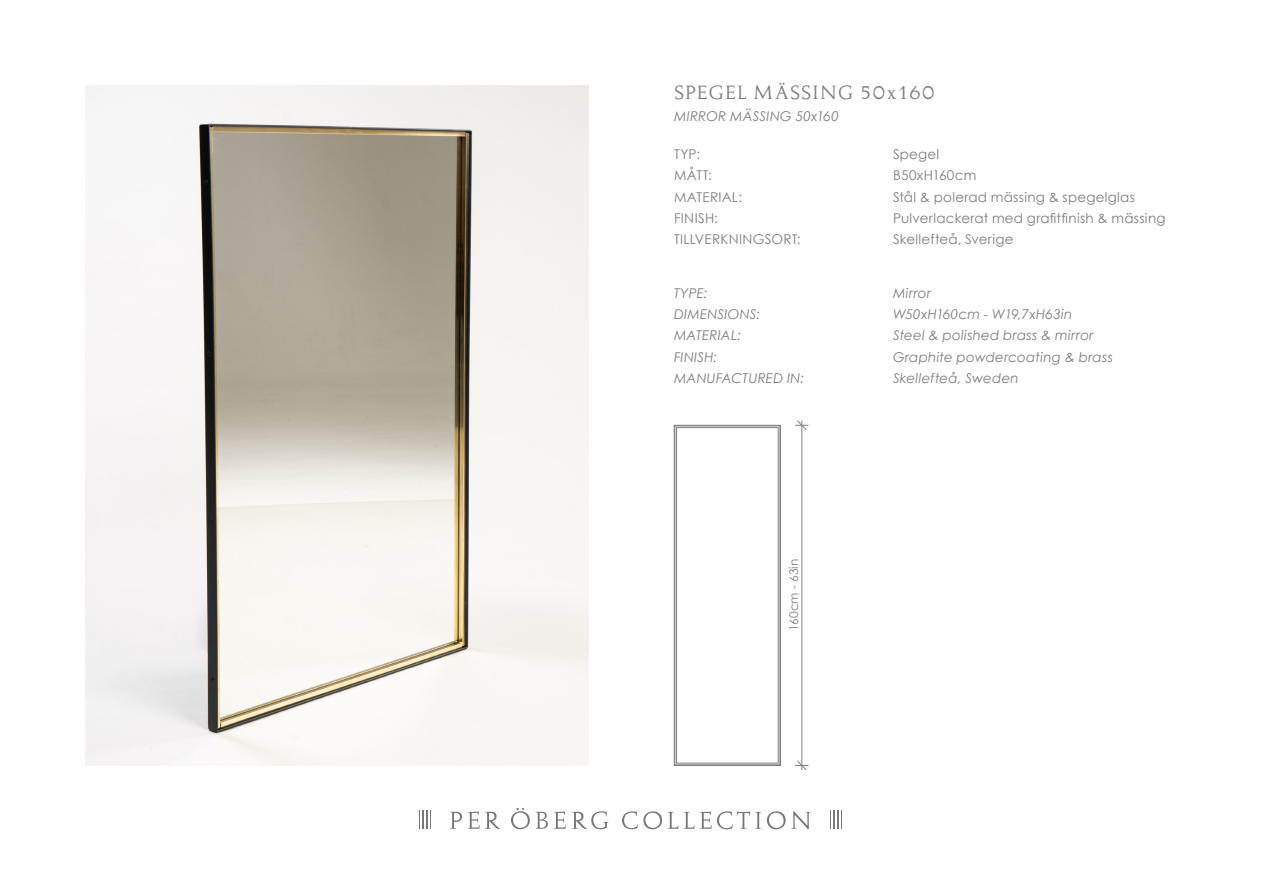
<style>
.page{position:relative;width:1263px;height:893px;background:#fff}
.page>*{position:absolute;margin:0;border:0;box-sizing:border-box;transform-origin:0 0}
.t1{font:18px "OPTI Nova Augustea";letter-spacing:.08em;color:#7e7e7d}
.t2{font:italic 13.5px "Century Gothic";letter-spacing:.015em;color:#7e7e7d}
.t3{font:13.5px "Century Gothic";letter-spacing:.02em;color:#7e7e7d}
.t4{font:12px "Century Gothic";color:#808080}
</style>
<div class="page">
<svg style="left:450px;top:812px;width:12px;height:17px"></svg>
<svg style="left:468px;top:812px;width:32px;height:17px"></svg>
<svg style="left:554px;top:812px;width:12px;height:17px"></svg>
<svg style="left:572px;top:811px;width:37px;height:18px"></svg>
<svg style="left:419px;top:810px;width:12px;height:19px"></svg>
<svg style="left:830px;top:810px;width:12px;height:19px"></svg>
<svg style="left:511px;top:808px;width:37px;height:21px"></svg>
<svg style="left:622px;top:811px;width:40px;height:18px"></svg>
<svg style="left:668px;top:812px;width:10px;height:17px"></svg>
<svg style="left:684px;top:812px;width:10px;height:17px"></svg>
<svg style="left:700px;top:812px;width:11px;height:17px"></svg>
<svg style="left:717px;top:811px;width:44px;height:18px"></svg>
<svg style="left:767px;top:811px;width:44px;height:18px"></svg>
<img style="left:85px;top:85px;width:504px;height:680px">
<hr style="left:674px;top:425px;width:1px;height:340px;background:#808080">
<hr style="left:674px;top:765px;width:106px;height:1px;background:#808080">
<hr style="left:780px;top:425px;width:1px;height:340px;background:#808080">
<hr style="left:674px;top:425px;width:106px;height:1px;background:#808080">
<hr style="left:675px;top:426px;width:105px;height:1px;background:#808080">
<hr style="left:675px;top:426px;width:1px;height:339px;background:#808080">
<hr style="left:677px;top:427px;width:101px;height:1px;background:#808080">
<hr style="left:676px;top:428px;width:1px;height:335px;background:#808080">
<hr style="left:677px;top:763px;width:101px;height:1px;background:#808080">
<hr style="left:778px;top:428px;width:1px;height:335px;background:#808080">
<hr style="left:801px;top:421px;width:1px;height:349px;background:#808080">
<svg style="left:795px;top:420px;width:13px;height:10px"></svg>
<svg style="left:795px;top:761px;width:13px;height:9px"></svg>
<h1 class="t1" style="left:674px;top:81px;width:261px">SPEGEL MÄSSING 50x160</h1>
<p class="t2" style="left:674px;top:106px;width:166px">MIRROR MÄSSING 50x160</p>
<p class="t3" style="left:674px;top:145px;width:28px">TYP:</p>
<p class="t3" style="left:893px;top:145px;width:48px">Spegel</p>
<p class="t3" style="left:674px;top:166px;width:39px">MÅTT:</p>
<p class="t3" style="left:893px;top:166px;width:85px">B50xH160cm</p>
<p class="t3" style="left:674px;top:187px;width:70px">MATERIAL:</p>
<p class="t3" style="left:893px;top:187px;width:243px">Stål &amp; polerad mässing &amp; spegelglas</p>
<p class="t3" style="left:674px;top:209px;width:46px">FINISH:</p>
<p class="t3" style="left:893px;top:209px;width:274px">Pulverlackerat med grafitfinish &amp; mässing</p>
<p class="t3" style="left:674px;top:230px;width:128px">TILLVERKNINGSORT:</p>
<p class="t3" style="left:893px;top:230px;width:122px">Skellefteå, Sverige</p>
<p class="t2" style="left:674px;top:283px;width:35px">TYPE:</p>
<p class="t2" style="left:893px;top:283px;width:40px">Mirror</p>
<p class="t2" style="left:674px;top:305px;width:88px">DIMENSIONS:</p>
<p class="t2" style="left:893px;top:305px;width:181px">W50xH160cm - W19,7xH63in</p>
<p class="t2" style="left:674px;top:326px;width:69px">MATERIAL:</p>
<p class="t2" style="left:893px;top:326px;width:202px">Steel &amp; polished brass &amp; mirror</p>
<p class="t2" style="left:674px;top:347px;width:45px">FINISH:</p>
<p class="t2" style="left:893px;top:347px;width:221px">Graphite powdercoating &amp; brass</p>
<p class="t2" style="left:674px;top:369px;width:132px">MANUFACTURED IN:</p>
<p class="t2" style="left:893px;top:369px;width:127px">Skellefteå, Sweden</p>
<p class="t4" style="left:785px;top:631px;width:74px;rotate:-90deg">160cm - 63in</p>
</div>
